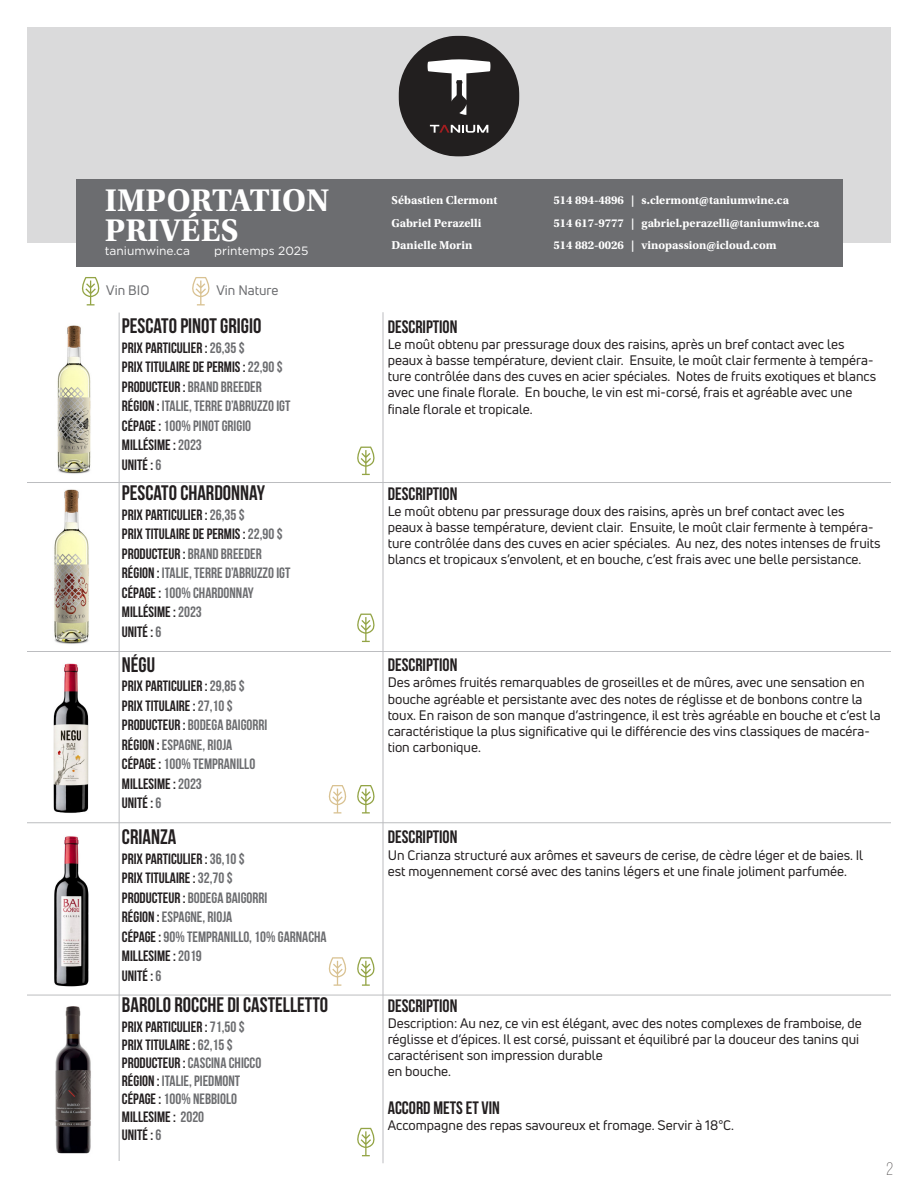
<style>
.page{position:relative;width:918px;height:1188px;background:#fff}
.page>*{position:absolute;margin:0;border:0;box-sizing:border-box;transform-origin:0 0}
.t1{font:700 33px/30px "Utopia Std";color:#fff}
.t2{font:700 21px "Bebas Neue";color:#231f20}
.t3{font:700 18px "Bebas Neue";color:#231f20}
.t4{font:300 18px "Bebas Neue";color:#231f20}
.t5{font:700 15px "Bebas Neue";color:#6c6d70}
.t6{font:700 15px "Bebas Neue";color:#231f20}
.t7{font:13.5px/16.2px "Uni Neue";color:#231f20}
.t8{font:13.5px "Uni Neue";color:#6c6d70}
.t9{font:700 12px "Utopia Std";color:#fff}
.t10{font:12px "Gotham";color:#fff}
.s1{color:#6c6d70}
.s2{color:#231f20}
</style>
<div class="page">
<div style="left:27px;top:27px;width:864px;height:216px;background:#dadadb"></div>
<svg style="left:399px;top:36px;width:120px;height:121px"></svg>
<div style="left:76px;top:180px;width:766px;height:87px;background:#6c6d70"></div>
<hr style="left:119px;top:313px;width:1px;height:848px;background:#bcbdc0">
<hr style="left:27px;top:822px;width:864px;height:1px;background:#bcbdc0">
<hr style="left:27px;top:651px;width:864px;height:1px;background:#bcbdc0">
<hr style="left:27px;top:482px;width:864px;height:1px;background:#bcbdc0">
<hr style="left:383px;top:312px;width:1px;height:851px;background:#bcbdc0">
<svg style="left:82px;top:277px;width:17px;height:28px"></svg>
<svg style="left:192px;top:277px;width:17px;height:28px"></svg>
<hr style="left:27px;top:995px;width:864px;height:1px;background:#bcbdc0">
<img style="left:57px;top:325px;width:34px;height:149px">
<svg style="left:357px;top:447px;width:18px;height:28px"></svg>
<img style="left:54px;top:489px;width:35px;height:155px">
<svg style="left:357px;top:614px;width:18px;height:28px"></svg>
<img style="left:53px;top:663px;width:36px;height:150px">
<svg style="left:357px;top:785px;width:18px;height:29px"></svg>
<svg style="left:329px;top:785px;width:17px;height:29px"></svg>
<img style="left:54px;top:836px;width:35px;height:150px">
<svg style="left:357px;top:957px;width:18px;height:29px"></svg>
<svg style="left:329px;top:957px;width:17px;height:29px"></svg>
<img style="left:55px;top:1006px;width:36px;height:148px">
<svg style="left:357px;top:1128px;width:18px;height:28px"></svg>
<h1 class="t1" style="left:105px;top:185px;width:226px">IMPORTATION<br>PRIVÉES</h1>
<p class="t9" style="left:392px;top:193px;width:107px">Sébastien Clermont</p>
<p class="t9" style="left:554px;top:193px;width:237px">514 894-4896 | s.clermont@taniumwine.ca</p>
<p class="t9" style="left:392px;top:216px;width:91px">Gabriel Perazelli</p>
<p class="t9" style="left:554px;top:216px;width:268px">514 617-9777 | gabriel.perazelli@taniumwine.ca</p>
<p class="t9" style="left:392px;top:238px;width:82px">Danielle Morin</p>
<p class="t9" style="left:554px;top:238px;width:225px">514 882-0026 | vinopassion@icloud.com</p>
<p class="t10" style="left:105px;top:244px;width:87px">taniumwine.ca</p>
<p class="t10" style="left:214px;top:244px;width:96px">printemps 2025</p>
<p class="t8" style="left:106px;top:282px;width:45px">Vin BIO</p>
<p class="t8" style="left:216px;top:282px;width:64px">Vin Nature</p>
<p class="t2" style="left:122px;top:315px;width:141px">PESCATO PINOT GRIGIO</p>
<p class="t6" style="left:122px;top:340px;width:124px">PRIX PARTICULIER : <span class="s1">26,35 $</span></p>
<p class="t6" style="left:122px;top:359px;width:162px">PRIX TITULAIRE DE PERMIS : <span class="s1">22,90 $</span></p>
<p class="t5" style="left:122px;top:379px;width:141px"><span class="s2">PRODUCTEUR :</span> BRAND BREEDER</p>
<p class="t5" style="left:122px;top:398px;width:170px"><span class="s2">RÉGION :</span> ITALIE, TERRE D’ABRUZZO IGT</p>
<p class="t5" style="left:122px;top:418px;width:131px"><span class="s2">CÉPAGE :</span> 100% PINOT GRIGIO</p>
<p class="t6" style="left:122px;top:437px;width:81px">MILLÉSIME : <span class="s1">2023</span></p>
<p class="t6" style="left:122px;top:457px;width:41px">UNITÉ : <span class="s1">6</span></p>
<p class="t2" style="left:122px;top:482px;width:145px">PESCATO CHARDONNAY</p>
<p class="t6" style="left:122px;top:507px;width:124px">PRIX PARTICULIER : <span class="s1">26,35 $</span></p>
<p class="t6" style="left:122px;top:526px;width:162px">PRIX TITULAIRE DE PERMIS : <span class="s1">22,90 $</span></p>
<p class="t5" style="left:122px;top:546px;width:141px"><span class="s2">PRODUCTEUR :</span> BRAND BREEDER</p>
<p class="t5" style="left:122px;top:565px;width:170px"><span class="s2">RÉGION :</span> ITALIE, TERRE D’ABRUZZO IGT</p>
<p class="t5" style="left:122px;top:585px;width:133px"><span class="s2">CÉPAGE :</span> 100% CHARDONNAY</p>
<p class="t6" style="left:122px;top:604px;width:81px">MILLÉSIME : <span class="s1">2023</span></p>
<p class="t6" style="left:122px;top:624px;width:41px">UNITÉ : <span class="s1">6</span></p>
<p class="t2" style="left:122px;top:653px;width:35px">NÉGU</p>
<p class="t6" style="left:122px;top:678px;width:124px">PRIX PARTICULIER : <span class="s1">29,85 $</span></p>
<p class="t6" style="left:122px;top:697px;width:112px">PRIX TITULAIRE : <span class="s1">27,10 $</span></p>
<p class="t5" style="left:122px;top:717px;width:147px"><span class="s2">PRODUCTEUR :</span> BODEGA BAIGORRI</p>
<p class="t5" style="left:122px;top:736px;width:112px"><span class="s2">RÉGION :</span> ESPAGNE, RIOJA</p>
<p class="t5" style="left:122px;top:756px;width:135px"><span class="s2">CÉPAGE :</span> 100% TEMPRANILLO</p>
<p class="t6" style="left:122px;top:775px;width:81px">MILLESIME : <span class="s1">2023</span></p>
<p class="t6" style="left:122px;top:795px;width:41px">UNITÉ : <span class="s1">6</span></p>
<p class="t2" style="left:122px;top:825px;width:56px">CRIANZA</p>
<p class="t6" style="left:122px;top:850px;width:124px">PRIX PARTICULIER : <span class="s1">36,10 $</span></p>
<p class="t6" style="left:122px;top:870px;width:112px">PRIX TITULAIRE : <span class="s1">32,70 $</span></p>
<p class="t5" style="left:122px;top:889px;width:147px"><span class="s2">PRODUCTEUR :</span> BODEGA BAIGORRI</p>
<p class="t5" style="left:122px;top:909px;width:112px"><span class="s2">RÉGION :</span> ESPAGNE, RIOJA</p>
<p class="t5" style="left:122px;top:928px;width:206px"><span class="s2">CÉPAGE :</span> 90% TEMPRANILLO, 10% GARNACHA</p>
<p class="t6" style="left:122px;top:948px;width:81px">MILLESIME : <span class="s1">2019</span></p>
<p class="t6" style="left:122px;top:967px;width:41px">UNITÉ : <span class="s1">6</span></p>
<p class="t2" style="left:122px;top:994px;width:208px">BAROLO ROCCHE DI CASTELLETTO</p>
<p class="t6" style="left:122px;top:1018px;width:124px">PRIX PARTICULIER : <span class="s1">71,50 $</span></p>
<p class="t6" style="left:122px;top:1036px;width:112px">PRIX TITULAIRE : <span class="s1">62,15 $</span></p>
<p class="t5" style="left:122px;top:1054px;width:141px"><span class="s2">PRODUCTEUR :</span> CASCINA CHICCO</p>
<p class="t5" style="left:122px;top:1072px;width:120px"><span class="s2">RÉGION :</span> ITALIE, PIEDMONT</p>
<p class="t5" style="left:122px;top:1090px;width:117px"><span class="s2">CÉPAGE :</span> 100% NEBBIOLO</p>
<p class="t6" style="left:122px;top:1108px;width:84px">MILLESIME : <span class="s1">2020</span></p>
<p class="t6" style="left:122px;top:1126px;width:41px">UNITÉ : <span class="s1">6</span></p>
<p class="t3" style="left:388px;top:317px;width:71px">DESCRIPTION</p>
<p class="t7" style="left:388px;top:336px;width:490px">Le moût obtenu par pressurage doux des raisins, après un bref contact avec les peaux à basse température, devient clair. Ensuite, le moût clair fermente à tempéra&shy;ture contrôlée dans des cuves en acier spéciales. Notes de fruits exotiques et blancs avec une finale florale. En bouche, le vin est mi-corsé, frais et agréable avec une finale florale et tropicale.</p>
<p class="t3" style="left:388px;top:484px;width:71px">DESCRIPTION</p>
<p class="t7" style="left:388px;top:503px;width:494px">Le moût obtenu par pressurage doux des raisins, après un bref contact avec les peaux à basse température, devient clair. Ensuite, le moût clair fermente à tempéra&shy;ture contrôlée dans des cuves en acier spéciales. Au nez, des notes intenses de fruits blancs et tropicaux s’envolent, et en bouche, c’est frais avec une belle persistance.</p>
<p class="t3" style="left:388px;top:655px;width:71px">DESCRIPTION</p>
<p class="t7" style="left:388px;top:674px;width:494px">Des arômes fruités remarquables de groseilles et de mûres, avec une sensation en bouche agréable et persistante avec des notes de réglisse et de bonbons contre la toux. En raison de son manque d’astringence, il est très agréable en bouche et c’est la caractéristique la plus significative qui le différencie des vins classiques de macéra&shy;tion carbonique.</p>
<p class="t3" style="left:388px;top:827px;width:71px">DESCRIPTION</p>
<p class="t7" style="left:388px;top:847px;width:477px">Un Crianza structuré aux arômes et saveurs de cerise, de cèdre léger et de baies. Il est moyennement corsé avec des tanins légers et une finale joliment parfumée.</p>
<p class="t3" style="left:388px;top:996px;width:71px">DESCRIPTION</p>
<p class="t7" style="left:388px;top:1015px;width:476px">Description: Au nez, ce vin est élégant, avec des notes complexes de framboise, de réglisse et d’épices. Il est corsé, puissant et équilibré par la douceur des tanins qui caractérisent son impression durable</p>
<p class="t7" style="left:388px;top:1063px;width:65px">en bouche.</p>
<p class="t3" style="left:388px;top:1098px;width:114px">ACCORD METS ET VIN</p>
<p class="t7" style="left:388px;top:1117px;width:348px">Accompagne des repas savoureux et fromage. Servir à 18°C.</p>
<h3 class="t4" style="left:886px;top:1159px;width:8px">2</h3>
</div>
